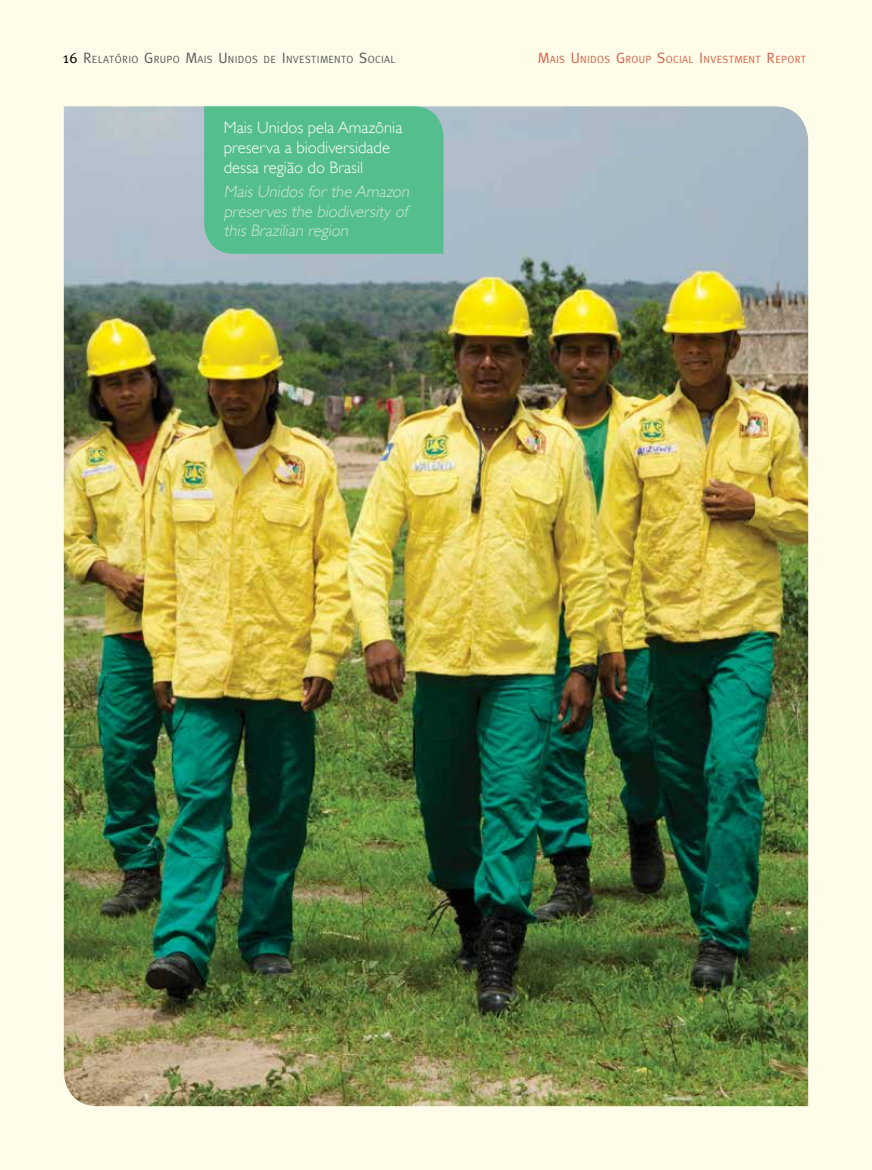
<style>
.page{position:relative;width:872px;height:1170px;background:#fff}
.page>*{position:absolute;margin:0;border:0;box-sizing:border-box;transform-origin:0 0}
.t1{font:italic 300 16.5px/19.8px "Gill Sans";color:#cde8d7}
.t2{font:300 16.5px/19.8px "Gill Sans";color:#fff}
.t3{font:10.5px "Meta";letter-spacing:.035em;color:#58595b}
.t4{font:10.5px "Meta";letter-spacing:.035em;color:#d66048}
.s1{font-size:15px;color:#000}
.s2{font-size:15px}
</style>
<div class="page">
<div style="left:0;top:0;width:872px;height:1169px;background:#fffde9"></div>
<img style="left:64px;top:106px;width:744px;height:1000px">
<div style="left:204px;top:106px;width:239px;height:148px;background:#55be8d"></div>
<p class="t3" style="left:63px;top:53px;width:334px"><span class="s1">16</span> <span class="s2">R</span>ELATÓRIO <span class="s2">G</span>RUPO <span class="s2">M</span>AIS <span class="s2">U</span> NIDOS DE <span class="s2">I</span> NVESTIMENTO <span class="s2">S</span>OCIAL</p>
<p class="t4" style="left:538px;top:53px;width:270px"><span class="s2">M</span>AIS <span class="s2">U</span> NIDOS <span class="s2">G</span>ROUP <span class="s2">S</span>OCIAL <span class="s2">I</span> NVESTMENT <span class="s2">R</span>EPORT</p>
<p class="t2" style="left:224px;top:118px;width:180px">Mais Unidos pela Amazônia preserva a biodiversidade dessa região do Brasil</p>
<p class="t1" style="left:224px;top:181px;width:190px">Mais Unidos for the Amazon preserves the biodiversity of this Brazilian region</p>
</div>
